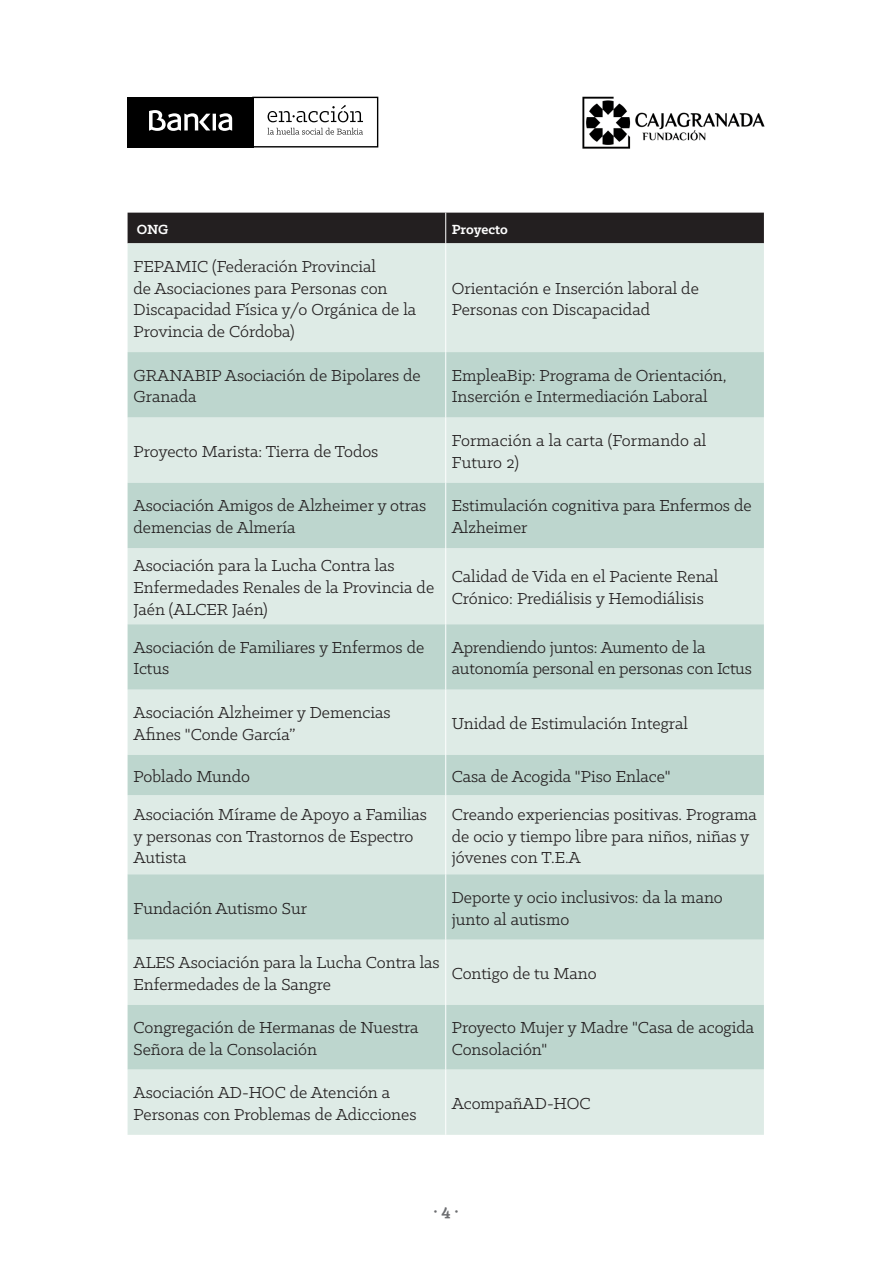
<style>
.page{position:relative;width:893px;height:1263px;background:#fff}
.page>*{position:absolute;margin:0;border:0;box-sizing:border-box;transform-origin:0 0}
.t1{font:18px/21.6px "Klinic Slab";color:#231f20}
.t2{font:700 18px "Klinic Slab";color:#6c6d70}
.t3{font:700 15px "Klinic Slab";letter-spacing:-.005em;color:#fff}
</style>
<div class="page">
<svg style="left:254px;top:97px;width:124px;height:50px"></svg>
<div style="left:128px;top:97px;width:126px;height:50px;background:#000"></div>
<svg style="left:149px;top:110px;width:83px;height:21px"></svg>
<img style="left:582px;top:96px;width:183px;height:53px">
<div style="left:128px;top:213px;width:636px;height:30px;background:#231f20"></div>
<hr style="left:445px;top:213px;width:1px;height:30px;background:#fff">
<div style="left:128px;top:243px;width:636px;height:892px;background:#deebe6"></div>
<svg style="left:128px;top:352px;width:636px;height:717px;background:#cde0d9"></svg>
<hr style="left:445px;top:243px;width:1px;height:109px;background:#fff">
<hr style="left:445px;top:352px;width:1px;height:65px;background:#fff">
<hr style="left:445px;top:417px;width:1px;height:66px;background:#fff">
<hr style="left:445px;top:483px;width:1px;height:65px;background:#fff">
<hr style="left:445px;top:548px;width:1px;height:76px;background:#fff">
<hr style="left:445px;top:624px;width:1px;height:66px;background:#fff">
<hr style="left:445px;top:690px;width:1px;height:65px;background:#fff">
<hr style="left:445px;top:755px;width:1px;height:40px;background:#fff">
<hr style="left:445px;top:795px;width:1px;height:79px;background:#fff">
<hr style="left:445px;top:874px;width:1px;height:66px;background:#fff">
<hr style="left:445px;top:940px;width:1px;height:65px;background:#fff">
<hr style="left:445px;top:1005px;width:1px;height:64px;background:#fff">
<hr style="left:445px;top:1069px;width:1px;height:66px;background:#fff">
<p class="t3" style="left:137px;top:219px;width:33px">ONG</p>
<p class="t3" style="left:452px;top:219px;width:58px">Proyecto</p>
<p class="t1" style="left:134px;top:255px;width:284px">FEPAMIC (Federación Provincial<br>de Asociaciones para Personas con<br>Discapacidad Física y/o Orgánica de la<br>Provincia de Córdoba)</p>
<p class="t1" style="left:452px;top:277px;width:249px">Orientación e Inserción laboral de<br>Personas con Discapacidad</p>
<p class="t1" style="left:134px;top:364px;width:289px">GRANABIP Asociación de Bipolares de<br>Granada</p>
<p class="t1" style="left:452px;top:364px;width:277px">EmpleaBip: Programa de Orientación,<br>Inserción e Intermediación Laboral</p>
<p class="t1" style="left:134px;top:440px;width:246px">Proyecto Marista: Tierra de Todos</p>
<p class="t1" style="left:452px;top:429px;width:256px">Formación a la carta (Formando al<br>Futuro 2)</p>
<p class="t1" style="left:134px;top:494px;width:294px">Asociación Amigos de Alzheimer y otras demencias de Almería</p>
<p class="t1" style="left:452px;top:494px;width:301px">Estimulación cognitiva para Enfermos de<br>Alzheimer</p>
<p class="t1" style="left:134px;top:554px;width:302px">Asociación para la Lucha Contra las<br>Enfermedades Renales de la Provincia de<br>Jaén (ALCER Jaén)</p>
<p class="t1" style="left:452px;top:565px;width:268px">Calidad de Vida en el Paciente Renal<br>Crónico: Prediálisis y Hemodiálisis</p>
<p class="t1" style="left:134px;top:636px;width:292px">Asociación de Familiares y Enfermos de<br>Ictus</p>
<p class="t1" style="left:452px;top:636px;width:302px">Aprendiendo juntos: Aumento de la autonomía personal en personas con Ictus</p>
<p class="t1" style="left:134px;top:701px;width:259px">Asociación Alzheimer y Demencias<br>Afines "Conde García”</p>
<p class="t1" style="left:452px;top:712px;width:238px">Unidad de Estimulación Integral</p>
<p class="t1" style="left:134px;top:765px;width:118px">Poblado Mundo</p>
<p class="t1" style="left:452px;top:765px;width:220px">Casa de Acogida "Piso Enlace"</p>
<p class="t1" style="left:134px;top:803px;width:295px">Asociación Mírame de Apoyo a Familias y personas con Trastornos de Espectro<br>Autista</p>
<p class="t1" style="left:452px;top:803px;width:307px">Creando experiencias positivas. Programa de ocio y tiempo libre para niños, niñas y jóvenes con T.E.A</p>
<p class="t1" style="left:134px;top:897px;width:175px">Fundación Autismo Sur</p>
<p class="t1" style="left:452px;top:886px;width:273px">Deporte y ocio inclusivos: da la mano junto al autismo</p>
<p class="t1" style="left:134px;top:951px;width:308px">ALES Asociación para la Lucha Contra las<br>Enfermedades de la Sangre</p>
<p class="t1" style="left:452px;top:962px;width:147px">Contigo de tu Mano</p>
<p class="t1" style="left:134px;top:1016px;width:286px">Congregación de Hermanas de Nuestra<br>Señora de la Consolación</p>
<p class="t1" style="left:452px;top:1016px;width:304px">Proyecto Mujer y Madre "Casa de acogida<br>Consolación"</p>
<p class="t1" style="left:134px;top:1081px;width:284px">Asociación AD-HOC de Atención a<br>Personas con Problemas de Adicciones</p>
<p class="t1" style="left:452px;top:1092px;width:140px">AcompañAD-HOC</p>
<p class="t2" style="left:434px;top:1199px;width:26px">· 4 ·</p>
</div>
